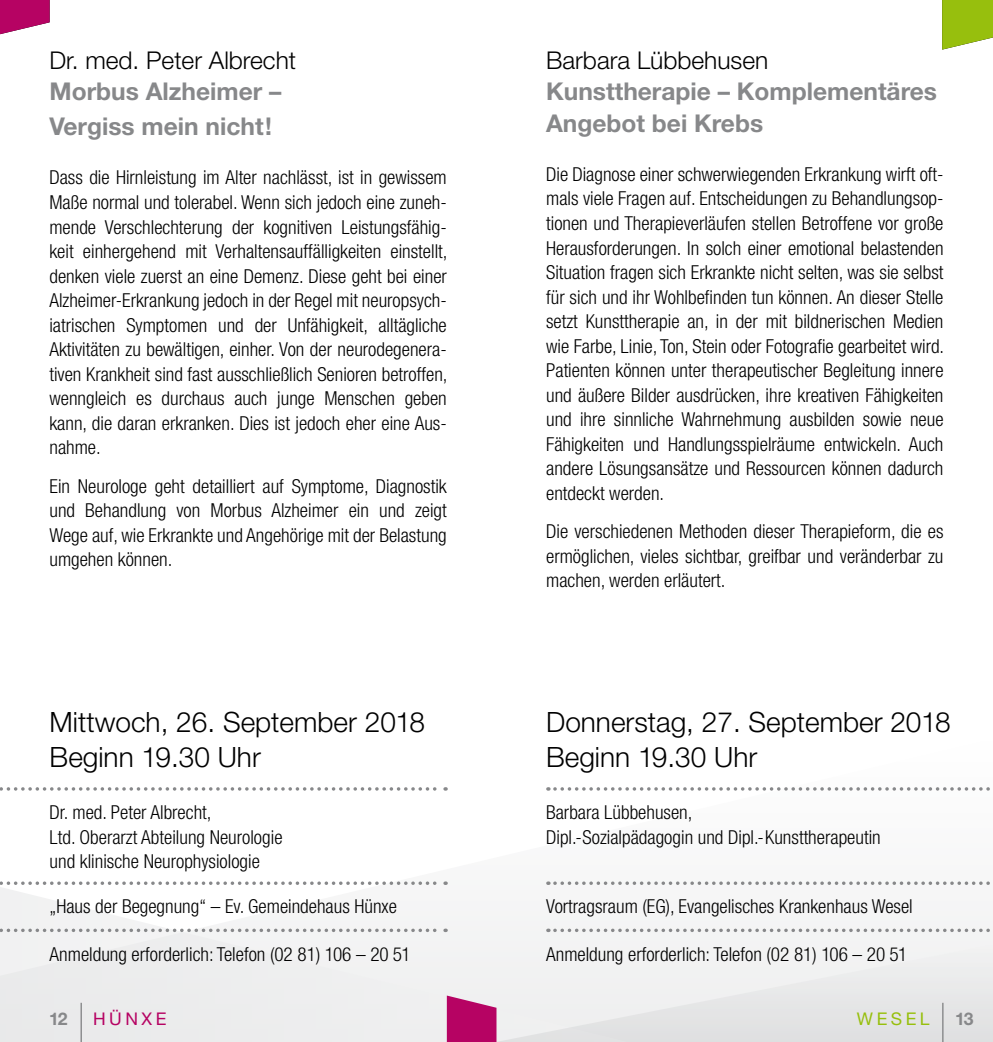
<style>
.page{position:relative;width:993px;height:1042px;background:#fff}
.page>*{position:absolute;margin:0;border:0;box-sizing:border-box;transform-origin:0 0}
.t1{font:300 28px/35px "Helvetica Neue";color:#000}
.t2{font:700 24.5px/35px "Helvetica Neue";color:#87888a}
.t3{font:300 24.5px "Helvetica Neue";color:#000}
.t4{font:300 condensed 19.25px/24.5px "Helvetica Neue";color:#000}
.t5{font:17.5px "Helvetica Neue";letter-spacing:.2em;color:#b60363}
.t6{font:17.5px "Helvetica Neue";letter-spacing:.2em;color:#97bf0d}
.t7{font:700 17.5px "Helvetica Neue";color:#87888a}
</style>
<div class="page">
<svg style="left:0;top:883px;width:992px;height:159px"></svg>
<svg style="left:422px;top:941px;width:570px;height:101px"></svg>
<svg style="left:942px;top:0;width:50px;height:50px;background:#a2c52a"></svg>
<svg style="left:0;top:0;width:50px;height:34px"></svg>
<hr style="left:941px;top:1003px;width:2px;height:39px;background:#87888a">
<hr style="left:80px;top:1003px;width:2px;height:39px;background:#87888a">
<svg style="left:0;top:787px;width:446px;height:3px"></svg>
<svg style="left:0;top:881px;width:446px;height:4px"></svg>
<svg style="left:0;top:928px;width:446px;height:4px"></svg>
<svg style="left:554px;top:787px;width:436px;height:3px"></svg>
<svg style="left:554px;top:881px;width:438px;height:4px"></svg>
<svg style="left:554px;top:928px;width:439px;height:4px"></svg>
<svg style="left:446px;top:995px;width:50px;height:47px;background:#be2778"></svg>
<p class="t3" style="left:49px;top:45px;width:248px">Dr. med. Peter Albrecht</p>
<p class="t2" style="left:49px;top:74px;width:233px">Morbus Alzheimer –<br>Vergiss mein nicht!</p>
<p class="t4" style="left:49px;top:165px;width:399px">Dass die Hirnleistung im Alter nachlässt, ist in gewissem Maße normal und tolerabel. Wenn sich jedoch eine zuneh&shy;mende Verschlechterung der kognitiven Leistungsfähig&shy;keit einhergehend mit Verhaltensauffälligkeiten einstellt, denken viele zuerst an eine Demenz. Diese geht bei einer Alzheimer-Erkrankung jedoch in der Regel mit neuropsych&shy;iatrischen Symptomen und der Unfähigkeit, alltägliche Aktivitäten zu bewältigen, einher. Von der neurodegenera&shy;tiven Krankheit sind fast ausschließlich Senioren betroffen, wenngleich es durchaus auch junge Menschen geben kann, die daran erkranken. Dies ist jedoch eher eine Aus&shy;nahme.</p>
<p class="t4" style="left:49px;top:473px;width:399px;text-align:justify">Ein Neurologe geht detailliert auf Symptome, Diagnostik und Behandlung von Morbus Alzheimer ein und zeigt Wege auf, wie Erkrankte und Angehörige mit der Belastung umgehen können.</p>
<h1 class="t1" style="left:50px;top:703px;width:377px">Mittwoch, 26. September 2018<br>Beginn 19.30 Uhr</h1>
<p class="t4" style="left:50px;top:800px;width:234px">Dr. med. Peter Albrecht,<br>Ltd. Oberarzt Abteilung Neurologie und klinische Neurophysiologie</p>
<p class="t4" style="left:50px;top:894px;width:349px">„Haus der Begegnung“ – Ev. Gemeindehaus Hünxe</p>
<p class="t4" style="left:50px;top:941px;width:362px">Anmeldung erforderlich: Telefon (02 81) 106 – 20 51</p>
<p class="t3" style="left:546px;top:45px;width:223px">Barbara Lübbehusen</p>
<p class="t2" style="left:546px;top:75px;width:392px;line-height:31.5px">Kunsttherapie – Komplementäres<br>Angebot bei Krebs</p>
<p class="t4" style="left:546px;top:162px;width:399px;text-align:justify">Die Diagnose einer schwerwiegenden Erkrankung wirft oft&shy;mals viele Fragen auf. Entscheidungen zu Behandlungsop&shy;tionen und Therapieverläufen stellen Betroffene vor große Herausforderungen. In solch einer emotional belastenden Situation fragen sich Erkrankte nicht selten, was sie selbst für sich und ihr Wohlbefinden tun können. An dieser Stelle setzt Kunsttherapie an, in der mit bildnerischen Medien wie Farbe, Linie, Ton, Stein oder Fotografie gearbeitet wird.<br>Patienten können unter therapeutischer Begleitung innere und äußere Bilder ausdrücken, ihre kreativen Fähigkeiten und ihre sinnliche Wahrnehmung ausbilden sowie neue Fähigkeiten und Handlungsspielräume entwickeln. Auch andere Lösungsansätze und Ressourcen können dadurch entdeckt werden.</p>
<p class="t4" style="left:546px;top:519px;width:399px;text-align:justify">Die verschiedenen Methoden dieser Therapieform, die es ermöglichen, vieles sichtbar, greifbar und veränderbar zu machen, werden erläutert.</p>
<h1 class="t1" style="left:546px;top:703px;width:406px">Donnerstag, 27. September 2018<br>Beginn 19.30 Uhr</h1>
<p class="t4" style="left:546px;top:800px;width:336px">Barbara Lübbehusen,<br>Dipl.-Sozialpädagogin und Dipl.- Kunsttherapeutin</p>
<p class="t4" style="left:546px;top:894px;width:368px">Vortragsraum (EG), Evangelisches Krankenhaus Wesel</p>
<p class="t4" style="left:546px;top:941px;width:362px">Anmeldung erforderlich: Telefon (02 81) 106 – 20 51</p>
<p class="t7" style="left:49px;top:1007px;width:20px">12</p>
<p class="t5" style="left:93px;top:1008px;width:75px">HÜNXE</p>
<p class="t6" style="left:856px;top:1008px;width:74px">WESEL</p>
<p class="t7" style="left:954px;top:1007px;width:20px">13</p>
</div>
